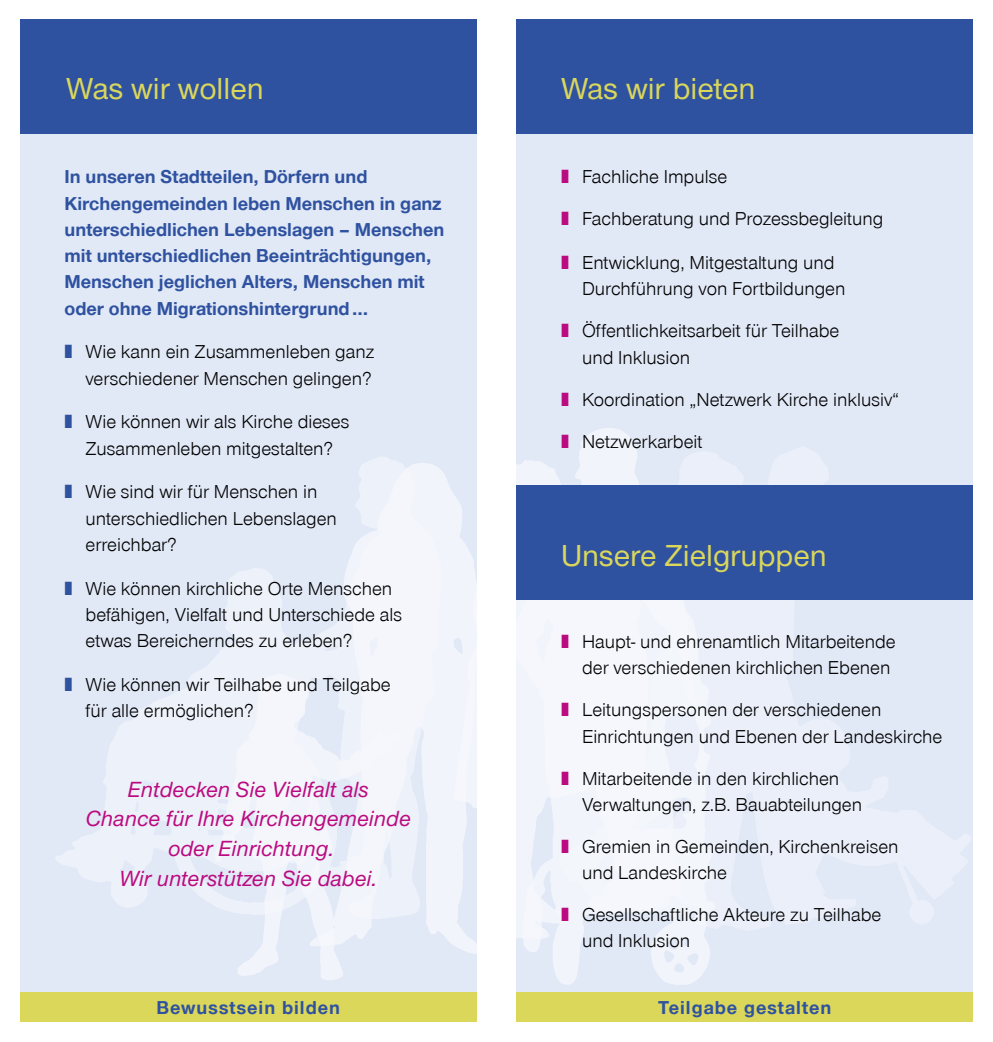
<style>
.page{position:relative;width:993px;height:1042px;background:#fff}
.page>*{position:absolute;margin:0;border:0;box-sizing:border-box;transform-origin:0 0}
.t1{font:500 31.5px "Nordelbica";color:#dad75b}
.t2{font:italic 500 22.75px "Nordelbica";color:#bb0b80}
.t3{font:19.25px "Nordelbica";color:#000}
.t4{font:700 19.25px/26.2px "Nordelbica";color:#2f52a0}
.t5{font:700 19.25px "Nordelbica";letter-spacing:.05em;color:#2f52a0}
.s1{color:#2f52a0}
.s2{color:#bb0b80}
</style>
<div class="page">
<div style="left:516px;top:20px;width:456px;height:114px;background:#2f52a0"></div>
<div style="left:20px;top:20px;width:456px;height:114px;background:#2f52a0"></div>
<div style="left:516px;top:134px;width:456px;height:858px;background:#e1e8f6"></div>
<div style="left:20px;top:134px;width:456px;height:858px;background:#e1e8f6"></div>
<img style="left:516px;top:460px;width:37px;height:14px">
<img style="left:553px;top:428px;width:84px;height:46px">
<img style="left:56px;top:568px;width:226px;height:339px">
<img style="left:516px;top:474px;width:223px;height:511px">
<img style="left:326px;top:438px;width:151px;height:516px">
<img style="left:175px;top:631px;width:243px;height:349px">
<div style="left:516px;top:992px;width:456px;height:30px;background:#dad75b"></div>
<div style="left:20px;top:992px;width:456px;height:30px;background:#dad75b"></div>
<div style="left:516px;top:485px;width:456px;height:114px;background:#2f52a0"></div>
<p class="t1" style="left:66px;top:70px;width:199px">Was wir wollen</p>
<p class="t4" style="left:64px;top:164px;width:304px">In unseren Stadtteilen, Dörfern und</p>
<p class="t4" style="left:64px;top:190px;width:378px">Kirchengemeinden leben Menschen in ganz</p>
<p class="t4" style="left:64px;top:216px;width:381px">unterschiedlichen Lebenslagen – Menschen mit unterschiedlichen Beeinträchtigungen,<br>Menschen jeglichen Alters, Menschen mit</p>
<p class="t4" style="left:64px;top:295px;width:305px">oder ohne Migrationshintergrund…</p>
<p class="t3" style="left:64px;top:341px;width:311px"><span class="s1">❚</span> Wie kann ein Zusammenleben ganz</p>
<p class="t3" style="left:85px;top:367px;width:287px">verschiedener Menschen gelingen?</p>
<p class="t3" style="left:64px;top:411px;width:286px"><span class="s1">❚</span> Wie können wir als Kirche dieses</p>
<p class="t3" style="left:85px;top:437px;width:249px">Zusammenleben mitgestalten?</p>
<p class="t3" style="left:64px;top:481px;width:254px"><span class="s1">❚</span> Wie sind wir für Menschen in</p>
<p class="t3" style="left:85px;top:507px;width:253px">unterschiedlichen Lebenslagen</p>
<p class="t3" style="left:85px;top:534px;width:93px">erreichbar?</p>
<p class="t3" style="left:64px;top:577px;width:329px"><span class="s1">❚</span> Wie können kirchliche Orte Menschen</p>
<p class="t3" style="left:85px;top:604px;width:318px">befähigen, Vielfalt und Unterschiede als</p>
<p class="t3" style="left:85px;top:630px;width:268px">etwas Bereicherndes zu erleben?</p>
<p class="t3" style="left:64px;top:674px;width:327px"><span class="s1">❚</span> Wie können wir Teilhabe und Teilgabe</p>
<p class="t3" style="left:85px;top:700px;width:169px">für alle ermöglichen?</p>
<p class="t2" style="left:127px;top:776px;width:243px">Entdecken Sie Vielfalt als</p>
<p class="t2" style="left:86px;top:806px;width:326px">Chance für Ihre Kirchengemeinde</p>
<p class="t2" style="left:168px;top:835px;width:167px">oder Einrichtung.</p>
<p class="t2" style="left:119px;top:865px;width:259px">Wir unterstützen Sie dabei.</p>
<p class="t1" style="left:561px;top:70px;width:196px">Was wir bieten</p>
<p class="t3" style="left:561px;top:166px;width:168px"><span class="s2">❚</span> Fachliche Impulse</p>
<p class="t3" style="left:561px;top:208px;width:324px"><span class="s2">❚</span> Fachberatung und Prozessbegleitung</p>
<p class="t3" style="left:561px;top:252px;width:275px"><span class="s2">❚</span> Entwicklung, Mitgestaltung und</p>
<p class="t3" style="left:582px;top:278px;width:265px">Durchführung von Fortbildungen</p>
<p class="t3" style="left:561px;top:320px;width:280px"><span class="s2">❚</span> Öffentlichkeitsarbeit für Teilhabe</p>
<p class="t3" style="left:582px;top:346px;width:110px">und Inklusion</p>
<p class="t3" style="left:561px;top:388px;width:339px"><span class="s2">❚</span> Koordination „Netzwerk Kirche inklusiv“</p>
<p class="t3" style="left:561px;top:430px;width:143px"><span class="s2">❚</span> Netzwerkarbeit</p>
<p class="t1" style="left:561px;top:537px;width:267px">Unsere Zielgruppen</p>
<p class="t3" style="left:561px;top:631px;width:336px"><span class="s2">❚</span> Haupt- und ehrenamtlich Mitarbeitende</p>
<p class="t3" style="left:582px;top:657px;width:310px">der verschiedenen kirchlichen Ebenen</p>
<p class="t3" style="left:561px;top:699px;width:322px"><span class="s2">❚</span> Leitungspersonen der verschiedenen</p>
<p class="t3" style="left:582px;top:725px;width:361px">Einrichtungen und Ebenen der Landeskirche</p>
<p class="t3" style="left:561px;top:767px;width:279px"><span class="s2">❚</span> Mitarbeitende in den kirchlichen</p>
<p class="t3" style="left:582px;top:793px;width:281px">Verwaltungen, z.B. Bauabteilungen</p>
<p class="t3" style="left:561px;top:835px;width:339px"><span class="s2">❚</span> Gremien in Gemeinden, Kirchenkreisen</p>
<p class="t3" style="left:582px;top:862px;width:146px">und Landeskirche</p>
<p class="t3" style="left:561px;top:904px;width:322px"><span class="s2">❚</span> Gesellschaftliche Akteure zu Teilhabe</p>
<p class="t3" style="left:582px;top:930px;width:110px">und Inklusion</p>
<p class="t5" style="left:156px;top:996px;width:185px">Bewusstsein bilden</p>
<p class="t5" style="left:658px;top:995px;width:174px">Teilgabe gestalten</p>
</div>
